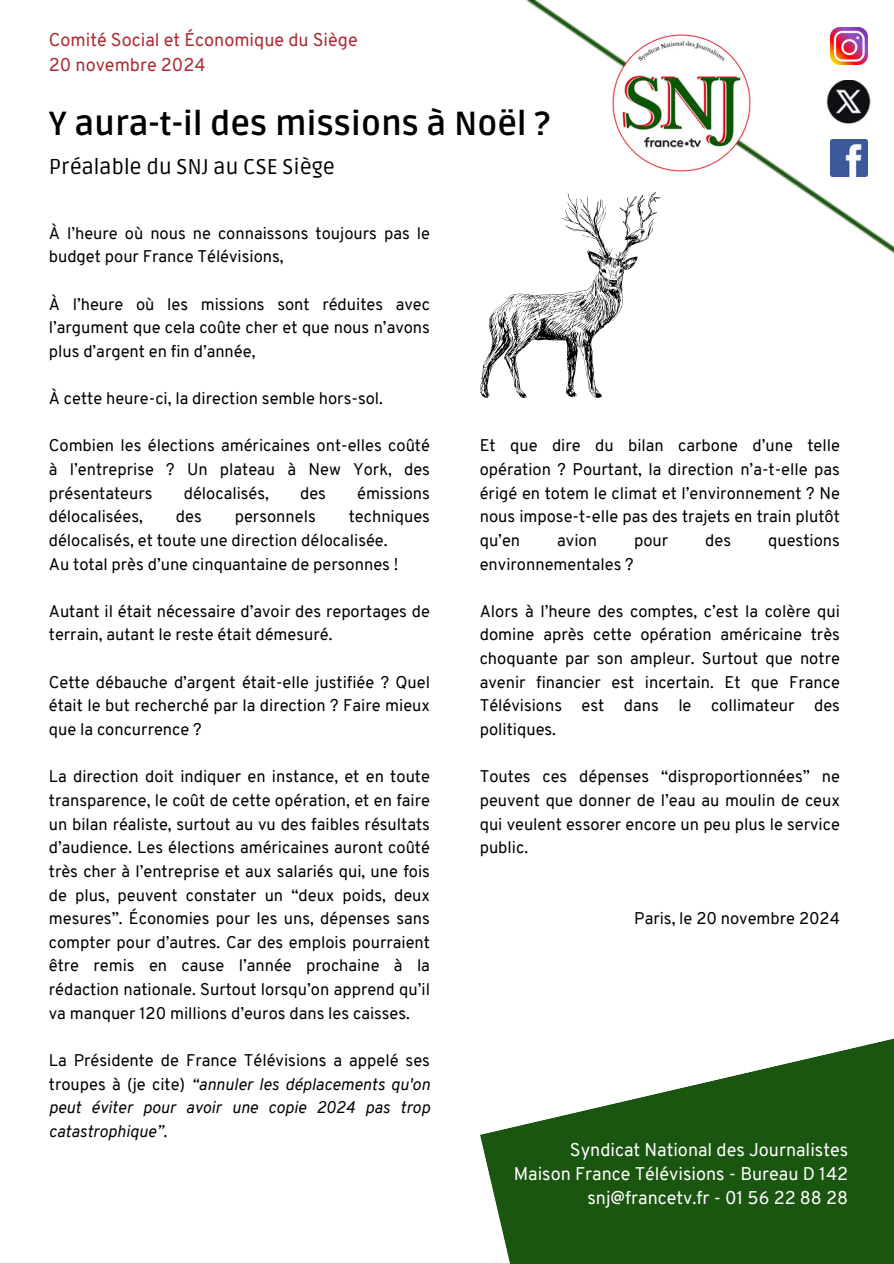
<style>
.page{position:relative;width:894px;height:1264px;background:#fff}
.page>*{position:absolute;margin:0;border:0;box-sizing:border-box;transform-origin:0 0}
.t1{font:700 33.3px "Ruda";color:#000}
.t2{font:21.3px "Ruda";color:#000}
.t3{font:18px/23.7px "Overpass";color:#fff;text-align:right}
.t4{font:18px "Overpass";color:#ab2b32}
.t5{font:16.5px/23.7px "Overpass";color:#000;text-align:justify}
.t6{font:italic 16.5px/23.7px "Overpass";color:#000;text-align:justify}
.s1{font-style:normal}
</style>
<div class="page">
<img style="left:526px;top:0;width:367px;height:253px">
<img style="left:825px;top:80px;width:46px;height:43px">
<img style="left:830px;top:27px;width:37px;height:37px">
<img style="left:830px;top:139px;width:37px;height:37px">
<img style="left:609px;top:27px;width:144px;height:150px">
<svg style="left:480px;top:1039px;width:413px;height:224px;fill:#1a560f"></svg>
<svg style="left:480px;top:192px;width:180px;height:206px"></svg>
<p class="t4" style="left:49px;top:33px;width:310px">Comité Social et Économique du Siège</p>
<p class="t4" style="left:49px;top:57px;width:158px">20 novembre 2024</p>
<p class="t1" style="left:49px;top:105px;width:503px">Y aura-t-il des missions à Noël ?</p>
<p class="t2" style="left:49px;top:154px;width:288px">Préalable du SNJ au CSE Siège</p>
<h1 class="t5" style="left:49px;top:223px;width:382px">À l’heure où nous ne connaissons toujours pas le budget pour France Télévisions,</h1>
<h2 class="t5" style="left:49px;top:293px;width:382px">À l’heure où les missions sont réduites avec l’argument que cela coûte cher et que nous n’avons plus d’argent en fin d’année,</h2>
<p class="t5" style="left:49px;top:388px;width:335px">À cette heure-ci, la direction semble hors-sol.</p>
<p class="t5" style="left:49px;top:435px;width:382px">Combien les élections américaines ont-elles coûté à l’entreprise ? Un plateau à New York, des présentateurs</p>
<p class="t5" style="left:184px;top:482px;width:87px">délocalisés,</p>
<p class="t5" style="left:300px;top:482px;width:27px">des</p>
<p class="t5" style="left:357px;top:482px;width:74px">émissions</p>
<p class="t5" style="left:49px;top:506px;width:95px">délocalisées,</p>
<p class="t5" style="left:176px;top:506px;width:27px">des</p>
<p class="t5" style="left:235px;top:506px;width:82px">personnels</p>
<p class="t5" style="left:49px;top:506px;width:382px;text-indent:300px">techniques délocalisés, et toute une direction délocalisée.</p>
<p class="t5" style="left:49px;top:553px;width:351px">Au total près d’une cinquantaine de personnes !</p>
<p class="t5" style="left:49px;top:601px;width:382px">Autant il était nécessaire d’avoir des reportages de terrain, autant le reste était démesuré.</p>
<p class="t5" style="left:49px;top:671px;width:382px">Cette débauche d’argent était-elle justifiée ? Quel était le but recherché par la direction ? Faire mieux que la concurrence ?</p>
<p class="t5" style="left:49px;top:766px;width:382px">La direction doit indiquer en instance, et en toute transparence, le coût de cette opération, et en faire un bilan réaliste, surtout au vu des faibles résultats d’audience. Les élections américaines auront coûté très cher à l’entreprise et aux salariés qui, une fois de plus, peuvent constater un “deux poids, deux mesures”. Économies pour les uns, dépenses sans compter pour d’autres. Car des emplois pourraient être remis en cause l’année prochaine à la rédaction nationale. Surtout lorsqu’on apprend qu’il va manquer 120 millions d’euros dans les caisses.</p>
<p class="t6" style="left:49px;top:1049px;width:382px"><span class="s1">La Présidente de France Télévisions a appelé ses troupes à (je cite)</span> “annuler les déplacements qu'on peut éviter pour avoir une copie 2024 pas trop catastrophique”.</p>
<p class="t5" style="left:479px;top:435px;width:361px">Et que dire du bilan carbone d’une telle opération ? Pourtant, la direction n’a-t-elle pas érigé en totem le climat et l’environnement ? Ne nous impose-t-elle pas des trajets en train plutôt qu’en</p>
<p class="t5" style="left:557px;top:530px;width:41px">avion</p>
<p class="t5" style="left:634px;top:530px;width:36px">pour</p>
<p class="t5" style="left:705px;top:530px;width:27px">des</p>
<p class="t5" style="left:768px;top:530px;width:73px">questions</p>
<p class="t5" style="left:479px;top:553px;width:155px">environnementales ?</p>
<p class="t5" style="left:479px;top:601px;width:361px">Alors à l’heure des comptes, c’est la colère qui domine après cette opération américaine très choquante par son ampleur. Surtout que notre avenir financier est incertain. Et que France Télévisions est dans le collimateur des politiques.</p>
<p class="t5" style="left:479px;top:766px;width:361px">Toutes ces dépenses “disproportionnées” ne peuvent que donner de l’eau au moulin de ceux qui veulent essorer encore un peu plus le service public.</p>
<p class="t5" style="left:634px;top:908px;width:207px">Paris, le 20 novembre 2024</p>
<p class="t3" style="left:569px;top:1139px;width:280px">Syndicat National des Journalistes</p>
<p class="t3" style="left:513px;top:1163px;width:336px">Maison France Télévisions - Bureau D 142 snj@francetv.fr - 01 56 22 88 28</p>
</div>
